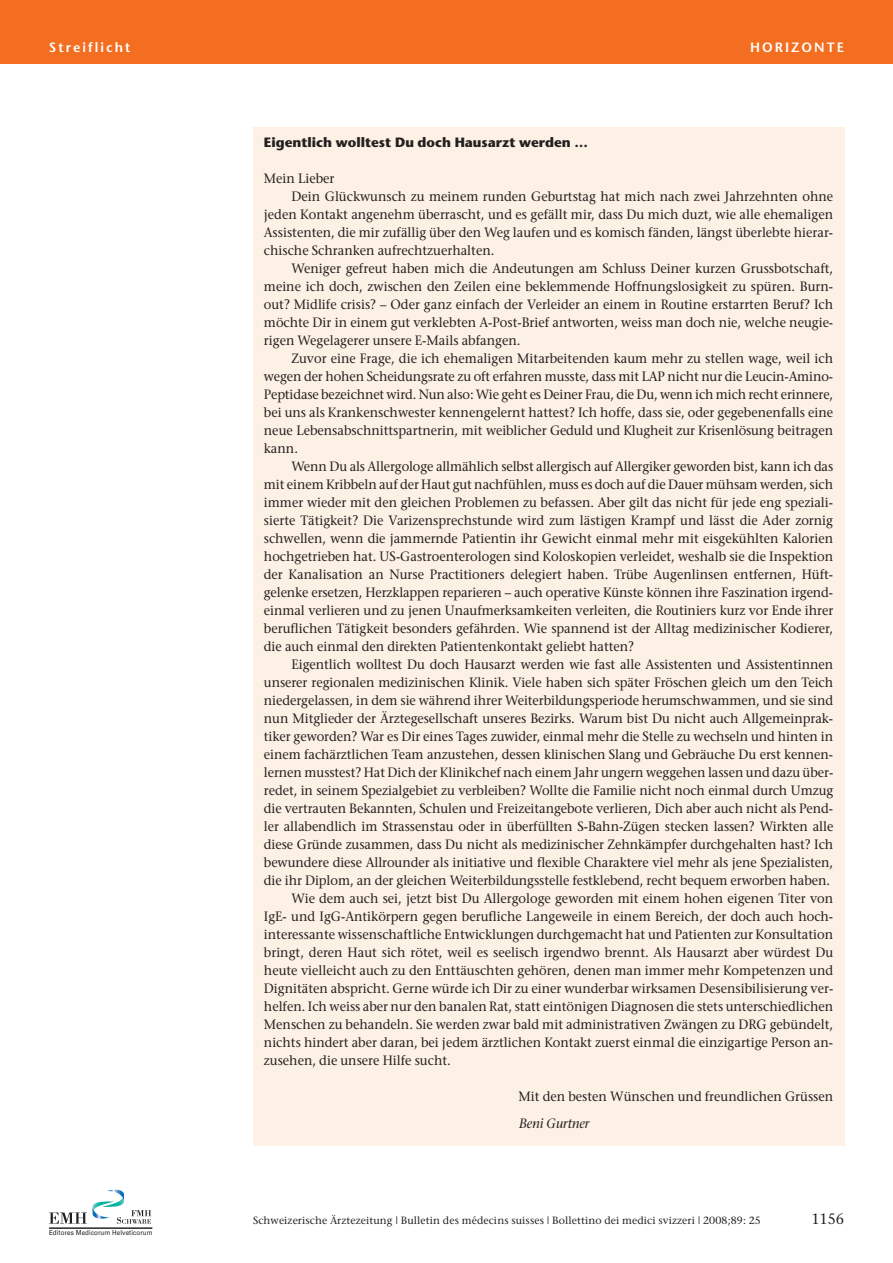
<style>
.page{position:relative;width:893px;height:1263px;background:#fff}
.page>*{position:absolute;margin:0;border:0;box-sizing:border-box;transform-origin:0 0}
.t1{font:15px "Stone Serif";color:#231f20;scale:.95 1}
.t2{font:13.5px "Stone Serif";color:#231f20;scale:.95 1}
.t3{font:700 13.5px "Stone Sans";color:#231f20}
.t4{font:600 13.5px "Stone Sans";letter-spacing:.15em;color:#fff}
.t5{font:italic 13.5px "Stone Serif";color:#231f20;scale:.95 1}
.t6{font:10.5px "Stone Serif";letter-spacing:.01em;color:#231f20}
.t7{font:6.9px "Univers";letter-spacing:.015em;color:#231f20;scale:.9 1}
</style>
<div class="page">
<div style="left:0;top:0;width:893px;height:64px;background:#f36e21"></div>
<svg style="left:49px;top:1189px;width:102px;height:35px"></svg>
<hr style="left:49px;top:1228px;width:103px;height:1px;background:#231f20">
<div style="left:253px;top:128px;width:591px;height:1018px;background:#fdf0e4"></div>
<p class="t4" style="left:49px;top:42px;width:83px">Streiflicht</p>
<p class="t4" style="left:750px;top:42px;width:95px">HORIZONTE</p>
<p class="t3" style="left:264px;top:137px;width:326px">Eigentlich wolltest Du doch Hausarzt werden …</p>
<p class="t2" style="left:264px;top:173px;width:76px">Mein Lieber</p>
<p class="t2" style="left:292px;top:191px;width:572px">Dein Glückwunsch zu meinem runden Geburtstag hat mich nach zwei Jahrzehnten ohne</p>
<p class="t2" style="left:264px;top:209px;width:601px">jeden Kontakt angenehm überrascht, und es gefällt mir, dass Du mich duzt, wie alle ehemaligen</p>
<p class="t2" style="left:264px;top:227px;width:601px">Assistenten, die mir zufällig über den Weg laufen und es komisch fänden, längst überlebte hierar-</p>
<p class="t2" style="left:264px;top:245px;width:244px">chische Schranken aufrechtzuerhalten.</p>
<p class="t2" style="left:292px;top:263px;width:572px">Weniger gefreut haben mich die Andeutungen am Schluss Deiner kurzen Grussbotschaft,</p>
<p class="t2" style="left:264px;top:281px;width:601px">meine ich doch, zwischen den Zeilen eine beklemmende Hoffnungslosigkeit zu spüren. Burn-</p>
<p class="t2" style="left:264px;top:299px;width:601px">out? Midlife crisis? – Oder ganz einfach der Verleider an einem in Routine erstarrten Beruf? Ich</p>
<p class="t2" style="left:264px;top:317px;width:601px">möchte Dir in einem gut verklebten A-Post-Brief antworten, weiss man doch nie, welche neugie -</p>
<p class="t2" style="left:264px;top:335px;width:272px">rigen Wegelagerer unsere E-Mails abfangen.</p>
<p class="t2" style="left:292px;top:353px;width:572px">Zuvor eine Frage, die ich ehemaligen Mitarbeitenden kaum mehr zu stellen wage, weil ich</p>
<p class="t2" style="left:264px;top:371px;width:601px">wegen der hohen Scheidungsrate zu oft erfahren musste, dass mit LAP nicht nur die Leucin-Amino-</p>
<p class="t2" style="left:264px;top:389px;width:601px">Peptidase bezeichnet wird. Nun also: Wie geht es Deiner Frau, die Du, wenn ich mich recht erinnere,</p>
<p class="t2" style="left:264px;top:407px;width:601px">bei uns als Krankenschwester kennengelernt hattest? Ich hoffe, dass sie, oder gegebenenfalls eine</p>
<p class="t2" style="left:264px;top:425px;width:601px">neue Lebensabschnittspartnerin, mit weiblicher Geduld und Klugheit zur Krisenlösung beitragen</p>
<p class="t2" style="left:264px;top:443px;width:37px">kann.</p>
<p class="t2" style="left:292px;top:461px;width:572px">Wenn Du als Allergologe allmählich selbst allergisch auf Allergiker geworden bist, kann ich das</p>
<p class="t2" style="left:264px;top:479px;width:601px">mit einem Kribbeln auf der Haut gut nachfühlen, muss es doch auf die Dauer mühsam werden, sich</p>
<p class="t2" style="left:264px;top:497px;width:601px">immer wieder mit den gleichen Problemen zu befassen. Aber gilt das nicht für jede eng speziali-</p>
<p class="t2" style="left:264px;top:515px;width:601px">sierte Tätigkeit? Die Varizensprechstunde wird zum lästigen Krampf und lässt die Ader zornig</p>
<p class="t2" style="left:264px;top:533px;width:601px">schwellen, wenn die jammernde Patientin ihr Gewicht einmal mehr mit eisgekühlten Kalorien</p>
<p class="t2" style="left:264px;top:551px;width:601px">hochgetrieben hat. US-Gastroenterologen sind Koloskopien verleidet, weshalb sie die Inspek tion</p>
<p class="t2" style="left:264px;top:569px;width:601px">der Kanalisation an Nurse Practitioners delegiert haben. Trübe Augenlinsen entfernen, Hüft -</p>
<p class="t2" style="left:264px;top:587px;width:601px">gelenke ersetzen, Herzklappen reparieren – auch operative Künste können ihre Faszination irgend-</p>
<p class="t2" style="left:264px;top:605px;width:601px">einmal verlieren und zu jenen Unaufmerk samkeiten verleiten, die Routiniers kurz vor Ende ihrer</p>
<p class="t2" style="left:264px;top:623px;width:601px">beruflichen Tätigkeit besonders gefährden. Wie spannend ist der Alltag medizinischer Kodie rer,</p>
<p class="t2" style="left:264px;top:641px;width:391px">die auch einmal den direkten Patientenkontakt geliebt hatten?</p>
<p class="t2" style="left:292px;top:659px;width:572px">Eigentlich wolltest Du doch Hausarzt werden wie fast alle Assistenten und Assistentinnen</p>
<p class="t2" style="left:264px;top:677px;width:601px">unserer regionalen medizinischen Klinik. Viele haben sich später Fröschen gleich um den Teich</p>
<p class="t2" style="left:264px;top:695px;width:601px">niedergelassen, in dem sie während ihrer Weiterbildungsperiode herumschwammen, und sie sind</p>
<p class="t2" style="left:264px;top:713px;width:601px">nun Mitglieder der Ärztegesellschaft unseres Bezirks. Warum bist Du nicht auch Allgemeinprak -</p>
<p class="t2" style="left:264px;top:731px;width:601px">tiker geworden? War es Dir eines Tages zuwider, einmal mehr die Stelle zu wechseln und hinten in</p>
<p class="t2" style="left:264px;top:749px;width:601px">einem fachärztlichen Team anzustehen, dessen klinischen Slang und Gebräuche Du erst kennen-</p>
<p class="t2" style="left:264px;top:767px;width:601px">lernen musstest? Hat Dich der Klinikchef nach einem Jahr ungern weggehen lassen und dazu über-</p>
<p class="t2" style="left:264px;top:785px;width:601px">redet, in seinem Spezialgebiet zu verbleiben? Wollte die Familie nicht noch einmal durch Umzug</p>
<p class="t2" style="left:264px;top:803px;width:601px">die vertrauten Bekannten, Schulen und Freizeitangebote verlieren, Dich aber auch nicht als Pend-</p>
<p class="t2" style="left:264px;top:821px;width:601px">ler allabendlich im Strassenstau oder in überfüllten S-Bahn-Zügen stecken lassen? Wirkten alle</p>
<p class="t2" style="left:264px;top:839px;width:601px">diese Gründe zusammen, dass Du nicht als medizinischer Zehnkämpfer durchgehalten hast? Ich</p>
<p class="t2" style="left:264px;top:857px;width:601px">bewundere diese Allrounder als initiative und flexible Charaktere viel mehr als jene Spezialisten,</p>
<p class="t2" style="left:264px;top:875px;width:598px">die ihr Diplom, an der gleichen Weiterbildungsstelle festklebend, recht bequem erworben haben.</p>
<p class="t2" style="left:292px;top:893px;width:572px">Wie dem auch sei, jetzt bist Du Allergologe geworden mit einem hohen eigenen Titer von</p>
<p class="t2" style="left:264px;top:911px;width:601px">IgE- und IgG-Antikörpern gegen berufliche Langeweile in einem Bereich, der doch auch hoch -</p>
<p class="t2" style="left:264px;top:929px;width:601px">interessante wissenschaftliche Entwicklungen durchgemacht hat und Patienten zur Konsultation</p>
<p class="t2" style="left:264px;top:947px;width:601px">bringt, deren Haut sich rötet, weil es seelisch irgendwo brennt. Als Hausarzt aber würdest Du</p>
<p class="t2" style="left:264px;top:965px;width:601px">heute vielleicht auch zu den Enttäuschten gehören, denen man immer mehr Kompetenzen und</p>
<p class="t2" style="left:264px;top:983px;width:601px">Dignitäten abspricht. Gerne würde ich Dir zu einer wunderbar wirksamen Desensibilisierung ver-</p>
<p class="t2" style="left:264px;top:1001px;width:601px">helfen. Ich weiss aber nur den banalen Rat, statt eintönigen Diagnosen die stets unterschied lichen</p>
<p class="t2" style="left:264px;top:1019px;width:601px">Menschen zu behandeln. Sie werden zwar bald mit administrativen Zwängen zu DRG gebündelt,</p>
<p class="t2" style="left:264px;top:1037px;width:601px">nichts hindert aber daran, bei jedem ärztlichen Kontakt zuerst einmal die einzigartige Person an-</p>
<p class="t2" style="left:264px;top:1055px;width:198px">zusehen, die unsere Hilfe sucht.</p>
<p class="t2" style="left:519px;top:1091px;width:333px">Mit den besten Wünschen und freundlichen Grüssen</p>
<p class="t5" style="left:519px;top:1118px;width:76px">Beni Gurtner</p>
<p class="t7" style="left:49px;top:1229px;width:117px">Editores Medicorum Helveticorum</p>
<p class="t6" style="left:253px;top:1216px;width:509px">Schweizerische Ärztezeitung | Bulletin des médecins suisses | Bollettino dei medici svizzeri | 2008;89: 25</p>
<p class="t1" style="left:811px;top:1213px;width:36px">1156</p>
</div>
